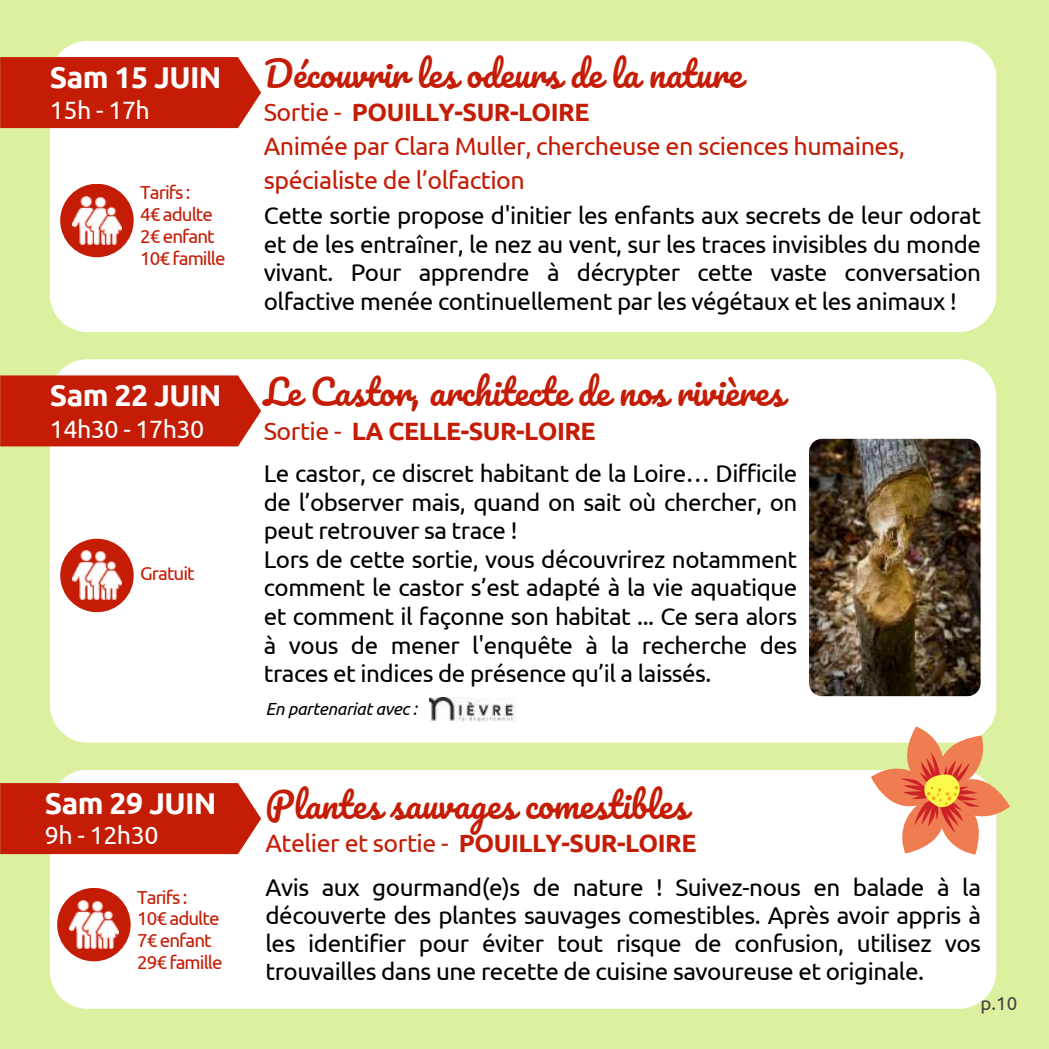
<style>
.page{position:relative;width:1049px;height:1049px;background:#fff}
.page>*{position:absolute;margin:0;border:0;box-sizing:border-box;transform-origin:0 0}
.t1{font:35px "Pacifico";color:#c41c05}
.t2{font:700 30px "Ubuntu";letter-spacing:-.02em;color:#fff}
.t3{font:25px/33.8px "Ubuntu";letter-spacing:-.02em;color:#c41c05}
.t4{font:700 25px "Ubuntu";letter-spacing:-.02em;color:#c41c05}
.t5{font:25px "Ubuntu";letter-spacing:-.02em;color:#fff}
.t6{font:24.25px/28.8px "Ubuntu";letter-spacing:-.02em;color:#000;text-align:justify}
.t7{font:18.75px/22px "Ubuntu";letter-spacing:-.05em;color:#c41c05}
.t8{font:18.75px "Ubuntu";color:#45413f}
.t9{font:italic 17.5px "Ubuntu";letter-spacing:-.02em;color:#000}
.s1{font-family:"Ubuntu";font-weight:700;font-size:30px;color:#fff}
.s2{font-weight:700}
.s3{font-weight:400}
</style>
<div class="page">
<div style="left:0;top:0;width:1048px;height:1048px;background:#dcf1a0"></div>
<div style="left:50px;top:769px;width:945px;height:239px;background:#fff;border-radius:38px"></div>
<svg style="left:0;top:782px;width:261px;height:71px;background:#c72913"></svg>
<div style="left:57px;top:887px;width:74px;height:74px;background:#c41c05;border-radius:50%"></div>
<img style="left:69px;top:900px;width:49px;height:48px">
<div style="left:50px;top:359px;width:945px;height:383px;background:#fff;border-radius:38px"></div>
<div style="left:0;top:375px;width:261px;height:71px;background:#c41c05"></div>
<img style="left:430px;top:697px;width:86px;height:24px">
<img style="left:808px;top:438px;width:172px;height:258px;border-radius:13px">
<div style="left:60px;top:538px;width:74px;height:74px;background:#c41c05;border-radius:50%"></div>
<img style="left:72px;top:551px;width:49px;height:48px">
<div style="left:50px;top:41px;width:945px;height:291px;background:#fff;border-radius:38px"></div>
<div style="left:0;top:57px;width:261px;height:71px;background:#c41c05"></div>
<div style="left:60px;top:184px;width:74px;height:73px;background:#c41c05;border-radius:50%"></div>
<img style="left:72px;top:196px;width:49px;height:49px">
<svg style="left:867px;top:724px;width:143px;height:132px"></svg>
<h1 class="t1" style="left:50px;top:55px;width:693px"><span class="s1">Sam 15 JUIN</span> Découvrir les odeurs de la nature</h1>
<p class="t5" style="left:50px;top:96px;width:101px">15h - 17h</p>
<p class="t3" style="left:264px;top:95px;width:642px">Sortie - <span class="s2">POUILLY-SUR-LOIRE<br></span>Animée par Clara Muller, chercheuse en sciences humaines, spécialiste de l’olfaction</p>
<p class="t7" style="left:140px;top:181px;width:87px">Tarifs :<br>4€ adulte<br>2€ enfant<br>10€ famille</p>
<p class="t6" style="left:264px;top:201px;width:718px">Cette sortie propose d'initier les enfants aux secrets de leur odorat et de les entraîner, le nez au vent, sur les traces invisibles du monde vivant. Pour apprendre à décrypter cette vaste conversation olfactive menée continuellement par les végétaux et les animaux !</p>
<h1 class="t1" style="left:50px;top:373px;width:735px"><span class="s1">Sam 22 JUIN</span> Le Castor, architecte de nos rivières</h1>
<p class="t5" style="left:50px;top:414px;width:156px">14h30 - 17h30</p>
<p class="t6" style="left:264px;top:458px;width:535px;text-align:left">Le castor, ce discret habitant de la Loire… Difficile de l’observer mais, quand on sait où chercher, on peut retrouver sa trace !<br>Lors de cette sortie, vous découvrirez notamment comment le castor s’est adapté à la vie aquatique et comment il façonne son habitat ... Ce sera alors à vous de mener l'enquête à la recherche des traces et indices de présence qu’il a laissés.</p>
<p class="t4" style="left:264px;top:416px;width:333px"><span class="s3">Sortie -</span> LA CELLE-SUR-LOIRE</p>
<p class="t7" style="left:140px;top:562px;width:56px">Gratuit</p>
<p class="t2" style="left:45px;top:785px;width:173px">Sam 29 JUIN</p>
<p class="t5" style="left:45px;top:820px;width:115px">9h - 12h30</p>
<p class="t7" style="left:137px;top:885px;width:87px">Tarifs :<br>10€ adulte<br>7€ enfant<br>29€ famille</p>
<p class="t9" style="left:265px;top:698px;width:153px">En partenariat avec :</p>
<h1 class="t1" style="left:265px;top:786px;width:423px">Plantes sauvages comestibles</h1>
<p class="t4" style="left:265px;top:828px;width:432px"><span class="s3">Atelier et sortie -</span> POUILLY-SUR-LOIRE</p>
<p class="t6" style="left:265px;top:872px;width:716px;line-height:28px">Avis aux gourmand(e)s de nature ! Suivez-nous en balade à la découverte des plantes sauvages comestibles. Après avoir appris à les identifier pour éviter tout risque de confusion, utilisez vos trouvailles dans une recette de cuisine savoureuse et originale.</p>
<p class="t8" style="left:980px;top:992px;width:38px">p.10</p>
</div>
